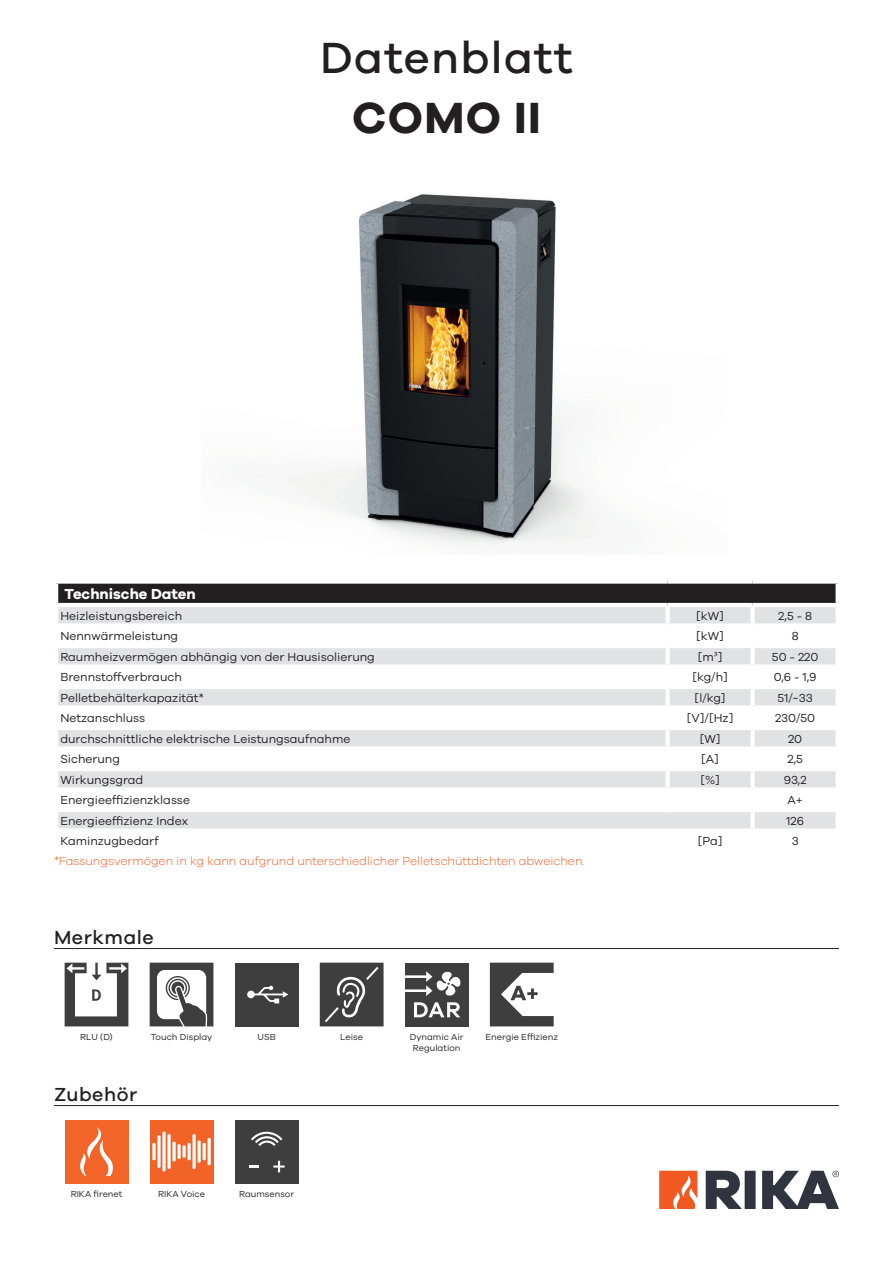
<style>
.page{position:relative;width:893px;height:1263px;background:#fff}
.page>*{position:absolute;margin:0;border:0;box-sizing:border-box;transform-origin:0 0}
.Datenblatt_Schriftzu{font:500 45px "Galano Grotesque";letter-spacing:.03em;color:#231f20}
.CH_-_CoverHeader{font:700 45px "Galano Grotesque";letter-spacing:.03em;color:#231f20}
.H2_-_SubHeader_Fixed{font:500 19.5px "Galano Grotesque";letter-spacing:.03em;color:#231f20}
.Standard_Header_left{font:700 15px "Galano Grotesque";color:#fff}
.Standard_BodyText{font:12px "Galano Grotesque";color:#231f20}
.t1{font:300 12px "Galano Grotesque";color:#f15921}
.Standard_BodyText-2{font:9px/10.8px "Galano Grotesque";color:#231f20;text-align:center}
.s1{font-family:"Minion Pro"}
</style>
<div class="page">
<svg style="left:659px;top:1171px;width:38px;height:38px"></svg>
<svg style="left:706px;top:1171px;width:133px;height:38px"></svg>
<hr style="left:54px;top:948px;width:785px;height:1px;background:#231f20">
<svg style="left:65px;top:963px;width:63px;height:63px"></svg>
<svg style="left:150px;top:963px;width:63px;height:63px"></svg>
<div style="left:235px;top:963px;width:63px;height:63px;background:#3e3e3f"></div>
<svg style="left:247px;top:986px;width:41px;height:17px"></svg>
<svg style="left:320px;top:963px;width:64px;height:63px;background:#535354"></svg>
<div style="left:405px;top:963px;width:64px;height:63px;background:#3e3e3f"></div>
<svg style="left:405px;top:971px;width:55px;height:46px"></svg>
<svg style="left:490px;top:963px;width:64px;height:63px"></svg>
<hr style="left:54px;top:1105px;width:785px;height:1px;background:#231f20">
<div style="left:65px;top:1120px;width:63px;height:63px;background:#f26428"></div>
<svg style="left:80px;top:1127px;width:33px;height:49px"></svg>
<div style="left:150px;top:1120px;width:63px;height:63px;background:#f16327"></div>
<svg style="left:152px;top:1143px;width:4px;height:17px"></svg>
<svg style="left:157px;top:1135px;width:4px;height:33px"></svg>
<svg style="left:162px;top:1131px;width:4px;height:40px"></svg>
<svg style="left:167px;top:1134px;width:4px;height:35px"></svg>
<svg style="left:172px;top:1141px;width:4px;height:20px"></svg>
<svg style="left:177px;top:1144px;width:4px;height:15px"></svg>
<svg style="left:182px;top:1145px;width:4px;height:13px"></svg>
<svg style="left:187px;top:1143px;width:4px;height:17px"></svg>
<svg style="left:192px;top:1134px;width:4px;height:35px"></svg>
<hr style="left:198px;top:1140px;width:3px;height:23px;background:#fff">
<hr style="left:203px;top:1143px;width:3px;height:17px;background:#fff">
<hr style="left:208px;top:1138px;width:3px;height:27px;background:#fff">
<div style="left:235px;top:1120px;width:63px;height:63px;background:#3e3e3f"></div>
<svg style="left:250px;top:1165px;width:9px;height:2px"></svg>
<svg style="left:273px;top:1161px;width:12px;height:11px"></svg>
<svg style="left:251px;top:1131px;width:32px;height:15px"></svg>
<div style="left:56px;top:581px;width:782px;height:24px;background:#231f20"></div>
<div style="left:58px;top:607px;width:778px;height:16px;background:#e1e2e4"></div>
<svg style="left:58px;top:648px;width:778px;height:180px;fill:#e1e2e4"></svg>
<div style="left:54px;top:579px;width:614px;height:5px;background:#fff"></div>
<hr style="left:54px;top:584px;width:4px;height:19px;background:#fff">
<div style="left:668px;top:579px;width:85px;height:5px;background:#fff"></div>
<div style="left:753px;top:579px;width:87px;height:5px;background:#fff"></div>
<hr style="left:836px;top:584px;width:4px;height:19px;background:#fff">
<hr style="left:54px;top:603px;width:614px;height:4px;background:#fff">
<hr style="left:668px;top:603px;width:85px;height:4px;background:#fff">
<div style="left:665px;top:607px;width:5px;height:16px;background:#fff"></div>
<hr style="left:753px;top:603px;width:87px;height:4px;background:#fff">
<div style="left:750px;top:607px;width:5px;height:16px;background:#fff"></div>
<div style="left:665px;top:648px;width:5px;height:16px;background:#fff"></div>
<div style="left:750px;top:648px;width:5px;height:16px;background:#fff"></div>
<div style="left:54px;top:664px;width:614px;height:5px;background:#fff"></div>
<div style="left:668px;top:664px;width:85px;height:5px;background:#fff"></div>
<div style="left:665px;top:669px;width:5px;height:16px;background:#fff"></div>
<div style="left:753px;top:664px;width:87px;height:5px;background:#fff"></div>
<div style="left:750px;top:669px;width:5px;height:16px;background:#fff"></div>
<hr style="left:54px;top:685px;width:614px;height:4px;background:#fff">
<hr style="left:668px;top:685px;width:85px;height:4px;background:#fff">
<div style="left:665px;top:689px;width:5px;height:16px;background:#fff"></div>
<hr style="left:753px;top:685px;width:87px;height:4px;background:#fff">
<div style="left:750px;top:689px;width:5px;height:16px;background:#fff"></div>
<div style="left:54px;top:705px;width:614px;height:5px;background:#fff"></div>
<div style="left:668px;top:705px;width:85px;height:5px;background:#fff"></div>
<div style="left:665px;top:710px;width:5px;height:16px;background:#fff"></div>
<div style="left:753px;top:705px;width:87px;height:5px;background:#fff"></div>
<div style="left:750px;top:710px;width:5px;height:16px;background:#fff"></div>
<hr style="left:54px;top:726px;width:614px;height:4px;background:#fff">
<hr style="left:668px;top:726px;width:85px;height:4px;background:#fff">
<div style="left:665px;top:730px;width:5px;height:16px;background:#fff"></div>
<hr style="left:753px;top:726px;width:87px;height:4px;background:#fff">
<div style="left:750px;top:730px;width:5px;height:16px;background:#fff"></div>
<div style="left:54px;top:746px;width:614px;height:5px;background:#fff"></div>
<div style="left:668px;top:746px;width:85px;height:5px;background:#fff"></div>
<div style="left:665px;top:751px;width:5px;height:16px;background:#fff"></div>
<div style="left:753px;top:746px;width:87px;height:5px;background:#fff"></div>
<div style="left:750px;top:751px;width:5px;height:16px;background:#fff"></div>
<hr style="left:54px;top:767px;width:614px;height:4px;background:#fff">
<hr style="left:668px;top:767px;width:85px;height:4px;background:#fff">
<div style="left:665px;top:771px;width:5px;height:16px;background:#fff"></div>
<hr style="left:753px;top:767px;width:87px;height:4px;background:#fff">
<div style="left:750px;top:771px;width:5px;height:16px;background:#fff"></div>
<div style="left:54px;top:787px;width:614px;height:5px;background:#fff"></div>
<div style="left:668px;top:787px;width:85px;height:5px;background:#fff"></div>
<div style="left:753px;top:787px;width:87px;height:5px;background:#fff"></div>
<div style="left:750px;top:792px;width:5px;height:16px;background:#fff"></div>
<hr style="left:54px;top:808px;width:614px;height:4px;background:#fff">
<hr style="left:668px;top:808px;width:85px;height:4px;background:#fff">
<hr style="left:753px;top:808px;width:87px;height:4px;background:#fff">
<div style="left:750px;top:812px;width:5px;height:16px;background:#fff"></div>
<img style="left:287px;top:194px;width:314px;height:351px">
<p class="Datenblatt_Schriftzu" style="left:320px;top:30px;width:254px">Datenblatt</p>
<p class="CH_-_CoverHeader" style="left:352px;top:90px;width:190px">COMO II</p>
<p class="Standard_Header_left" style="left:65px;top:585px;width:133px">Technische Daten</p>
<p class="Standard_BodyText" style="left:60px;top:608px;width:123px">Heizleistungsbereich</p>
<p class="Standard_BodyText" style="left:696px;top:608px;width:29px">[kW]</p>
<p class="Standard_BodyText" style="left:778px;top:608px;width:35px">2,5 - 8</p>
<p class="Standard_BodyText" style="left:60px;top:629px;width:119px">Nennwärmeleistung</p>
<p class="Standard_BodyText" style="left:696px;top:629px;width:29px">[kW]</p>
<p class="Standard_BodyText" style="left:792px;top:629px;width:8px">8</p>
<p class="Standard_BodyText" style="left:60px;top:650px;width:316px">Raumheizvermögen abhängig von der Hausisolierung</p>
<p class="Standard_BodyText" style="left:698px;top:650px;width:26px">[m<span class="s1">³</span>]</p>
<p class="Standard_BodyText" style="left:772px;top:650px;width:48px">50 - 220</p>
<p class="Standard_BodyText" style="left:60px;top:670px;width:123px">Brennstoffverbrauch</p>
<p class="Standard_BodyText" style="left:692px;top:670px;width:37px">[kg/h]</p>
<p class="Standard_BodyText" style="left:774px;top:670px;width:44px">0,6 - 1,9</p>
<p class="Standard_BodyText" style="left:60px;top:691px;width:145px">Pelletbehälterkapazität*</p>
<p class="Standard_BodyText" style="left:695px;top:691px;width:33px">[l/kg]</p>
<p class="Standard_BodyText" style="left:777px;top:691px;width:37px">51/~33</p>
<p class="Standard_BodyText" style="left:60px;top:711px;width:86px">Netzanschluss</p>
<p class="Standard_BodyText" style="left:687px;top:711px;width:48px">[V]/[Hz]</p>
<p class="Standard_BodyText" style="left:775px;top:711px;width:42px">230/50</p>
<p class="Standard_BodyText" style="left:60px;top:732px;width:292px">durchschnittliche elektrische Leistungsaufnahme</p>
<p class="Standard_BodyText" style="left:700px;top:732px;width:22px">[W]</p>
<p class="Standard_BodyText" style="left:788px;top:732px;width:16px">20</p>
<p class="Standard_BodyText" style="left:60px;top:752px;width:61px">Sicherung</p>
<p class="Standard_BodyText" style="left:701px;top:752px;width:19px">[A]</p>
<p class="Standard_BodyText" style="left:787px;top:752px;width:17px">2,5</p>
<p class="Standard_BodyText" style="left:60px;top:773px;width:84px">Wirkungsgrad</p>
<p class="Standard_BodyText" style="left:700px;top:773px;width:21px">[%]</p>
<p class="Standard_BodyText" style="left:784px;top:773px;width:24px">93,2</p>
<p class="Standard_BodyText" style="left:60px;top:793px;width:131px">Energieeffizienzklasse</p>
<p class="Standard_BodyText" style="left:787px;top:793px;width:17px">A+</p>
<p class="Standard_BodyText" style="left:60px;top:814px;width:130px">Energieeffizienz Index</p>
<p class="Standard_BodyText" style="left:786px;top:814px;width:19px">126</p>
<p class="Standard_BodyText" style="left:60px;top:834px;width:100px">Kaminzugbedarf</p>
<p class="Standard_BodyText" style="left:698px;top:834px;width:26px">[Pa]</p>
<p class="Standard_BodyText" style="left:792px;top:834px;width:9px">3</p>
<p class="t1" style="left:54px;top:854px;width:532px">*Fassungsvermögen in kg kann aufgrund unterschiedlicher Pelletschüttdichten abweichen.</p>
<p class="H2_-_SubHeader_Fixed" style="left:54px;top:926px;width:101px">Merkmale</p>
<p class="Standard_BodyText-2" style="left:80px;top:1031px;width:34px">RLU (D)</p>
<p class="Standard_BodyText-2" style="left:151px;top:1031px;width:63px">Touch Display</p>
<p class="Standard_BodyText-2" style="left:258px;top:1031px;width:20px">USB</p>
<p class="Standard_BodyText-2" style="left:340px;top:1031px;width:24px">Leise</p>
<p class="Standard_BodyText-2" style="left:410px;top:1031px;width:55px">Dynamic Air<br>Regulation</p>
<p class="Standard_BodyText-2" style="left:485px;top:1031px;width:74px">Energie Effizienz</p>
<p class="H2_-_SubHeader_Fixed" style="left:54px;top:1083px;width:85px">Zubehör</p>
<p class="Standard_BodyText-2" style="left:71px;top:1188px;width:53px">RIKA firenet</p>
<p class="Standard_BodyText-2" style="left:158px;top:1188px;width:48px">RIKA Voice</p>
<p class="Standard_BodyText-2" style="left:239px;top:1188px;width:56px">Raumsensor</p>
</div>
